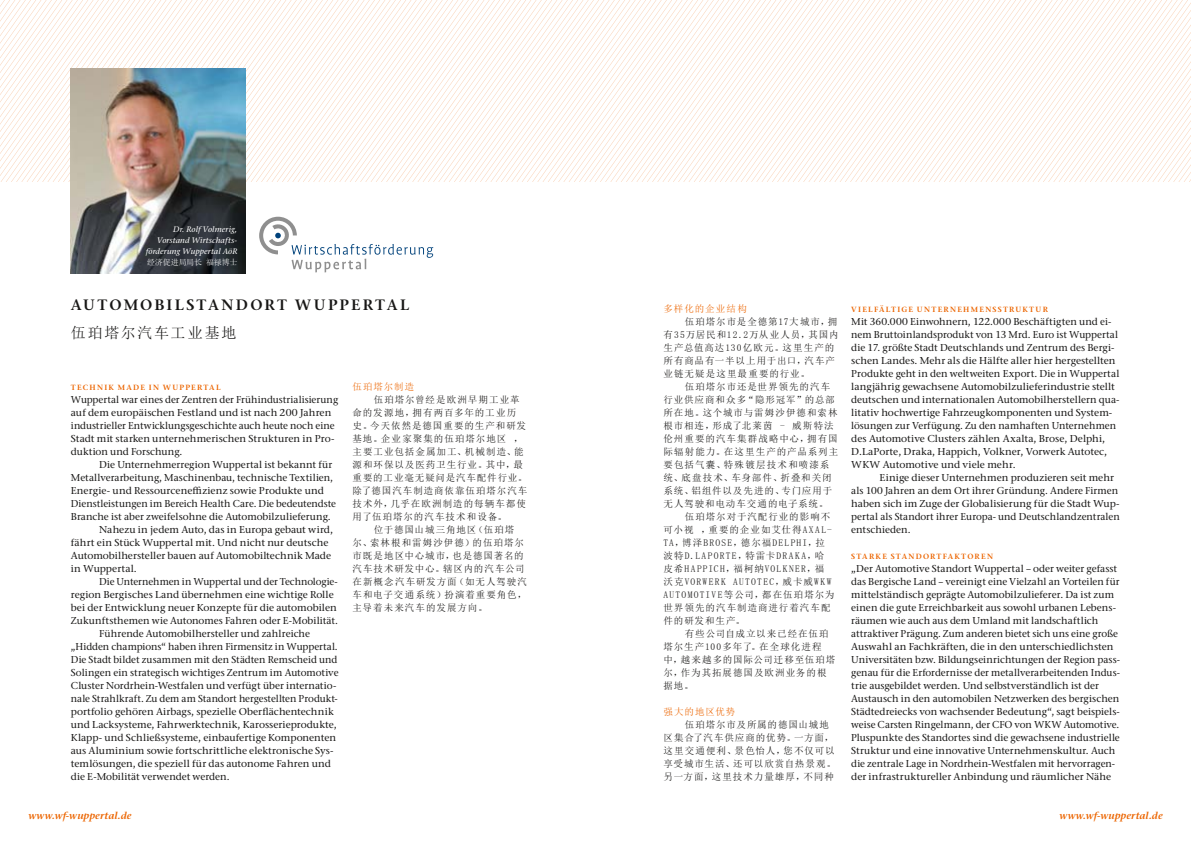
<style>
.page{position:relative;width:1191px;height:842px;background:#fff}
.page>*{position:absolute;margin:0;border:0;box-sizing:border-box;transform-origin:0 0}
.t1{font:600 15px "Stone Serif ITC Pro";letter-spacing:.145em;color:#181716}
.t2{font:15px "Sim Sun";letter-spacing:.11em;color:#181716}
.t3{font:500 10px/13px "Stone Serif ITC Pro";color:#181716}
.t4{font:italic 600 10px "Stone Serif ITC Pro";letter-spacing:.015em;color:#ec6500}
.t5{font:9.5px/13px "Sim Sun";letter-spacing:.105em;color:#181716}
.t6{font:9.5px "Sim Sun";letter-spacing:.105em;color:#ec6500}
.t7{font:italic 500 8px/11px "Stone Serif ITC Pro";letter-spacing:.015em;color:#fff;text-align:right}
.t8{font:8px "Sim Sun";letter-spacing:-.02em;color:#fff}
.t9{font:600 7.5px "Stone Serif ITC Pro";letter-spacing:.165em;color:#ec6500}
</style>
<div class="page">
<svg style="left:0;top:0;width:595px;height:182px"></svg>
<svg style="left:595px;top:0;width:596px;height:182px"></svg>
<svg style="left:259px;top:217px;width:174px;height:55px"></svg>
<img style="left:71px;top:68px;width:175px;height:205px">
<p class="t7" style="left:146px;top:223px;width:93px">Dr. Rolf Volmerig,<br>Vorstand Wirtschafts&shy;förderung Wuppertal AöR</p>
<p class="t8" style="left:147px;top:258px;width:92px">经济促进局局长 福禄博士</p>
<h1 class="t1" style="left:71px;top:295px;width:340px">AUTOMOBILSTA ND ORT WUPPERTA L</h1>
<h1 class="t2" style="left:71px;top:325px;width:167px">伍珀塔尔汽车工业基地</h1>
<p class="t9" style="left:71px;top:383px;width:151px">TECHNIK MAD E IN WUPPERTA L</p>
<p class="t3" style="left:71px;top:393px;width:269px">Wuppertal war eines der Zentren der Frühindustrialisierung auf dem europäischen Festland und ist nach 200 Jahren industrieller Entwicklungsgeschichte auch heute noch eine Stadt mit starken unternehmerischen Strukturen in Pro&shy;duktion und Forschung.</p>
<p class="t3" style="left:99px;top:458px;width:235px">Die Unternehmerregion Wuppertal ist bekannt für</p>
<p class="t3" style="left:71px;top:471px;width:264px">Metallverarbeitung, Maschinenbau, technische Textilien,</p>
<p class="t3" style="left:71px;top:484px;width:254px">Energie- und Ressourceneffizienz sowie Produkte und</p>
<p class="t3" style="left:71px;top:497px;width:267px">Dienstleistungen im Bereich Health Care. Die bedeutendste</p>
<p class="t3" style="left:71px;top:510px;width:261px">Branche ist aber zweifelsohne die Automobilzulieferung.</p>
<p class="t3" style="left:99px;top:523px;width:235px">Nahezu in jedem Auto, das in Europa gebaut wird,</p>
<p class="t3" style="left:71px;top:536px;width:259px">fährt ein Stück Wuppertal mit. Und nicht nur deutsche</p>
<p class="t3" style="left:71px;top:549px;width:262px">Automobilhersteller bauen auf Automobiltechnik Made</p>
<p class="t3" style="left:71px;top:562px;width:67px">in Wuppertal.</p>
<p class="t3" style="left:99px;top:575px;width:240px">Die Unternehmen in Wuppertal und der Technologie-</p>
<p class="t3" style="left:71px;top:588px;width:264px">region Bergisches Land übernehmen eine wichtige Rolle</p>
<p class="t3" style="left:71px;top:601px;width:267px">bei der Entwicklung neuer Konzepte für die automobilen</p>
<p class="t3" style="left:71px;top:614px;width:269px">Zukunftsthemen wie Autonomes Fahren oder E-Mobilität.</p>
<p class="t3" style="left:99px;top:627px;width:212px">Führende Automobilhersteller und zahlreiche</p>
<p class="t3" style="left:71px;top:640px;width:268px">„Hidden champions“ haben ihren Firmensitz in Wuppertal.</p>
<p class="t3" style="left:71px;top:653px;width:268px">Die Stadt bildet zusammen mit den Städten Remscheid und</p>
<p class="t3" style="left:71px;top:666px;width:269px">Solingen ein strategisch wichtiges Zentrum im Automotive</p>
<p class="t3" style="left:71px;top:679px;width:267px">Cluster Nordrhein-Westfalen und verfügt über internatio-</p>
<p class="t3" style="left:71px;top:692px;width:268px">nale Strahlkraft. Zu dem am Standort hergestellten Produkt-</p>
<p class="t3" style="left:71px;top:705px;width:264px">portfolio gehören Airbags, spezielle Oberflächentechnik</p>
<p class="t3" style="left:71px;top:718px;width:267px">und Lacksysteme, Fahrwerktechnik, Karosserieprodukte,</p>
<p class="t3" style="left:71px;top:731px;width:267px">Klapp- und Schließsysteme, einbaufertige Komponenten</p>
<p class="t3" style="left:71px;top:744px;width:264px">aus Aluminium sowie fortschrittliche elektronische Sys-</p>
<p class="t3" style="left:71px;top:757px;width:262px">temlösungen, die speziell für das autonome Fahren und</p>
<p class="t3" style="left:71px;top:770px;width:160px">die E-Mobilität verwendet werden.</p>
<p class="t6" style="left:352px;top:382px;width:63px">伍珀塔尔制造</p>
<p class="t5" style="left:352px;top:393px;width:176px;text-indent:21px">伍珀塔尔曾经是欧洲早期工业革命的发源地，拥有两百多年的工业历史。今天依然是德国重要的生产和研发基地。企业家聚集的伍珀塔尔地区 ，主要工业包括金属加工、机械制造、能源和环保以及医药卫生行业。其中，最重要的工业毫无疑问是汽车配件行业。除了德国汽车制造商依靠伍珀塔尔汽车技术外，几乎在欧洲制造的每辆车都使用了伍珀塔尔的汽车技术和设备。</p>
<p class="t5" style="left:352px;top:523px;width:176px;text-indent:21px">位于德国山城三角地区（伍珀塔<br>尔、索林根和雷姆沙伊德）的伍珀塔尔市既是地区中心城市，也是德国著名的汽车技术研发中心。辖区内的汽车公司在新概念汽车研发方面（如无人驾驶汽车和电子交通系统）扮演着重要角色，主导着未来汽车的发展方向。</p>
<p class="t6" style="left:663px;top:304px;width:85px">多样化的企业结构</p>
<p class="t5" style="left:663px;top:315px;width:176px;text-indent:21px">伍珀塔尔市是全德第17大城市，拥有35万居民和12.2万从业人员，其国内生产总值高达130亿欧元。这里生产的所有商品有一半以上用于出口，汽车产业链无疑是这里最重要的行业。</p>
<p class="t5" style="left:663px;top:380px;width:176px;text-indent:21px">伍珀塔尔市还是世界领先的汽车行业供应商和众多“隐形冠军”的总部所在地。这个城市与雷姆沙伊德和索林根市相连，形成了北莱茵 - 威斯特法伦州重要的汽车集群战略中心，拥有国际辐射能力。在这里生产的产品系列主要包括气囊、特殊镀层技术和喷漆系统、底盘技术、车身部件、折叠和关闭系统、铝组件以及先进的、专门应用于无人驾驶和电动车交通的电子系统。</p>
<p class="t5" style="left:663px;top:510px;width:172px;text-indent:21px">伍珀塔尔对于汽配行业的影响不可小视 ，重要的企业如艾仕得AXAL-<br>TA，博泽BROSE，德尔福DELPHI，拉波特D.LAPORTE，特雷卡DRAKA，哈皮希HAPPICH，福柯纳VOLKNER，福沃克VORWERK AUTOTEC，威卡威WKW<br>AUTOMOTIVE等公司，都在伍珀塔尔为世界领先的汽车制造商进行着汽车配件的研发和生产。</p>
<p class="t5" style="left:663px;top:627px;width:173px;text-indent:21px">有些公司自成立以来已经在伍珀塔尔生产100多年了。在全球化进程<br>中，越来越多的国际公司迁移至伍珀塔尔，作为其拓展德国及欧洲业务的根据地。</p>
<p class="t6" style="left:663px;top:707px;width:73px">强大的地区优势</p>
<p class="t5" style="left:663px;top:718px;width:174px;text-indent:21px">伍珀塔尔市及所属的德国山城地区集合了汽车供应商的优势。一方面，这里交通便利、景色怡人，您不仅可以享受城市生活、还可以欣赏自热景观。另一方面，这里技术力量雄厚，不同种</p>
<p class="t9" style="left:851px;top:305px;width:198px">VIELFÄLTIGE UNTERNEHMENSSTRUKTUR</p>
<p class="t3" style="left:851px;top:315px;width:270px">Mit 360.000 Einwohnern, 122.000 Beschäftigten und ei&shy;nem Bruttoinlandsprodukt von 13 Mrd. Euro ist Wuppertal die 17. größte Stadt Deutschlands und Zentrum des Bergi&shy;schen Landes. Mehr als die Hälfte aller hier hergestellten Produkte geht in den weltweiten Export. Die in Wuppertal langjährig gewachsene Automobilzulieferindustrie stellt deutschen und internationalen Automobilherstellern qua&shy;litativ hochwertige Fahrzeugkomponenten und System&shy;lösungen zur Verfügung. Zu den namhaften Unternehmen des Automotive Clusters zählen Axalta, Brose, Delphi, D.LaPorte, Draka, Happich, Volkner, Vorwerk Autotec, WKW Automotive und viele mehr.</p>
<p class="t3" style="left:851px;top:471px;width:270px;text-indent:28px">Einige dieser Unternehmen produzieren seit mehr als 100 Jahren an dem Ort ihrer Gründung. Andere Firmen haben sich im Zuge der Globalisierung für die Stadt Wup&shy;pertal als Standort ihrer Europa- und Deutschlandzentralen entschieden.</p>
<p class="t9" style="left:851px;top:552px;width:143px">STA RKE STA ND ORTFA KTOREN</p>
<p class="t3" style="left:851px;top:562px;width:270px">„Der Automotive Standort Wuppertal – oder weiter gefasst das Bergische Land – vereinigt eine Vielzahl an Vorteilen für mittelständisch geprägte Automobilzulieferer. Da ist zum einen die gute Erreichbarkeit aus sowohl urbanen Lebens&shy;räumen wie auch aus dem Umland mit landschaftlich attraktiver Prägung. Zum anderen bietet sich uns eine große Auswahl an Fachkräften, die in den unterschiedlichsten Universitäten bzw. Bildungseinrichtungen der Region pass&shy;genau für die Erfordernisse der metallverarbeitenden Indus&shy;trie ausgebildet werden. Und selbstverständlich ist der Austausch in den automobilen Netzwerken des bergischen Städtedreiecks von wachsender Bedeutung“, sagt beispiels&shy;weise Carsten Ringelmann, der CFO von WKW Automotive.<br>Pluspunkte des Standortes sind die gewachsene industrielle Struktur und eine innovative Unternehmenskultur. Auch die zentrale Lage in Nordrhein-Westfalen mit hervorragen&shy;der infrastruktureller Anbindung und räumlicher Nähe</p>
<p class="t4" style="left:28px;top:809px;width:105px">www.wf-wuppertal.de</p>
<p class="t4" style="left:1059px;top:809px;width:105px">www.wf-wuppertal.de</p>
</div>
